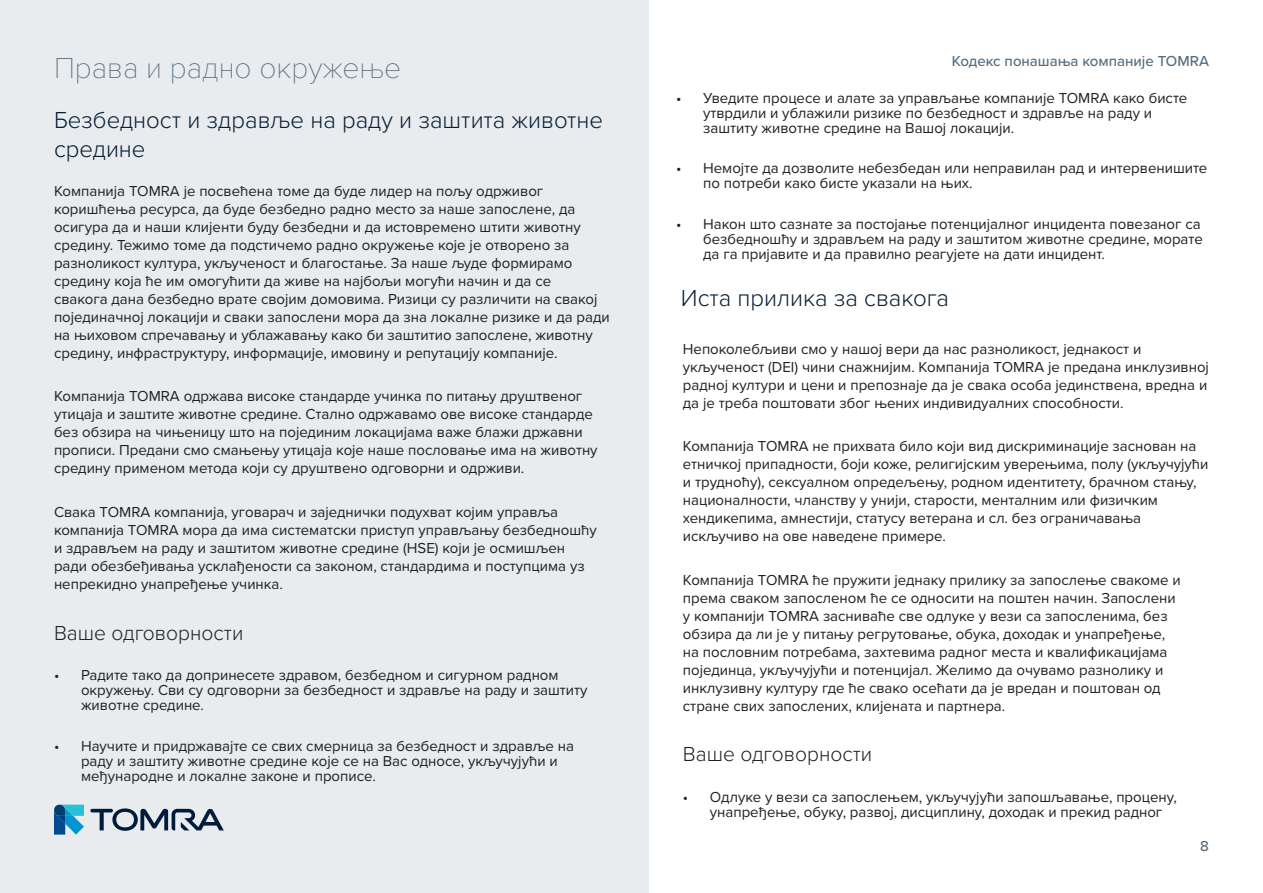
<style>
.page{position:relative;width:1263px;height:893px;background:#fff}
.page>*{position:absolute;margin:0;border:0;box-sizing:border-box;transform-origin:0 0}
.Chapters{font:100 30px "Proxima Nova T";color:#596e7d}
.Sub_heading{font:300 24px/28.8px "Proxima Nova";color:#081f36}
.t1{font:300 21px "Proxima Nova";color:#231f20}
.t2{font:15px/18px "Proxima Nova";color:#231f20}
.t3{font:500 15px "Proxima Nova";color:#576e7f}
.t4{font:500 15px "Proxima Nova";color:#596e7d}
</style>
<div class="page">
<div style="left:0;top:0;width:648px;height:893px;background:#e8ecef"></div>
<svg style="left:90px;top:808px;width:134px;height:23px"></svg>
<svg style="left:54px;top:805px;width:30px;height:30px"></svg>
<p class="Chapters" style="left:54px;top:45px;width:349px">Права и радно окружење</p>
<p class="Sub_heading" style="left:54px;top:104px;width:551px">Безбедност и здравље на раду и заштита животне средине</p>
<p class="t2" style="left:54px;top:181px;width:557px">Компанија TOMRA је посвећена томе да буде лидер на пољу одрживог коришћења ресурса, да буде безбедно радно место за наше запослене, да осигура да и наши клијенти буду безбедни и да истовремено штити животну средину. Тежимо томе да подстичемо радно окружење које је отворено за разноликост култура, укљученост и благостање. За наше људе формирамо средину која ће им омогућити да живе на најбољи могући начин и да се<br>свакога дана безбедно врате својим домовима. Ризици су различити на свакој појединачној локацији и сваки запослени мора да зна локалне ризике и да ради на њиховом спречавању и ублажавању како би заштитио запослене, животну средину, инфраструктуру, информације, имовину и репутацију компаније.</p>
<p class="t2" style="left:54px;top:387px;width:545px">Компанија TOMRA одржава високе стандарде учинка по питању друштвеног утицаја и заштите животне средине. Стално одржавамо ове високе стандарде без обзира на чињеницу што на појединим локацијама важе блажи државни прописи. Предани смо смањењу утицаја које наше пословање има на животну средину применом метода који су друштвено одговорни и одрживи.</p>
<p class="t2" style="left:54px;top:502px;width:544px">Свака TOMRA компанија, уговарач и заједнички подухват којим управља компанија TOMRA мора да има систематски приступ управљању безбедношћу и здрављем на раду и заштитом животне средине (HSE) који је осмишљен ради обезбеђивања усклађености са законом, стандардима и поступцима уз непрекидно унапређење учинка.</p>
<p class="t1" style="left:54px;top:617px;width:191px">Ваше одговорности</p>
<p class="t2" style="left:81px;top:667px;width:508px;line-height:15px;text-indent:-27px">• Радите тако да допринесете здравом, безбедном и сигурном радном окружењу. Сви су одговорни за безбедност и здравље на раду и заштиту животне средине.</p>
<p class="t2" style="left:81px;top:738px;width:494px;line-height:15px;text-indent:-27px">• Научите и придржавајте се свих смерница за безбедност и здравље на раду и заштиту животне средине које се на Вас односе, укључујући и међународне и локалне законе и прописе.</p>
<p class="t3" style="left:952px;top:50px;width:259px">Кодекс понашања компаније TOMRA</p>
<p class="t2" style="left:703px;top:89px;width:486px;line-height:15px;text-indent:-27px">• Уведите процесе и алате за управљање компаније TOMRA како бисте утврдили и ублажили ризике по безбедност и здравље на раду и заштиту животне средине на Вашој локацији.</p>
<p class="t2" style="left:703px;top:160px;width:506px;line-height:15px;text-indent:-27px">• Немојте да дозволите небезбедан или неправилан рад и интервенишите по потреби како бисте указали на њих.</p>
<p class="t2" style="left:703px;top:215px;width:501px;line-height:15px;text-indent:-27px">• Након што сазнате за постојање потенцијалног инцидента повезаног са безбедношћу и здрављем на раду и заштитом животне средине, морате да га пријавите и да правилно реагујете на дати инцидент.</p>
<p class="Sub_heading" style="left:681px;top:282px;width:269px">Иста прилика за свакога</p>
<p class="t2" style="left:683px;top:339px;width:528px">Непоколебљиви смо у нашој вери да нас разноликост, једнакост и укљученост (DEI) чини снажнијим. Компанија TOMRA је предана инклузивној радној култури и цени и препознаје да је свака особа јединствена, вредна и да је треба поштовати због њених индивидуалних способности.</p>
<p class="t2" style="left:683px;top:436px;width:527px">Компанија TOMRA не прихвата било који вид дискриминације заснован на етничкој припадности, боји коже, религијским уверењима, полу (укључујући и трудноћу), сексуалном опредељењу, родном идентитету, брачном стању, националности, чланству у унији, старости, менталним или физичким хендикепима, амнестији, статусу ветерана и сл. без ограничавања искључиво на ове наведене примере.</p>
<p class="t2" style="left:683px;top:570px;width:499px">Компанија TOMRA ће пружити једнаку прилику за запослење свакоме и према сваком запосленом ће се односити на поштен начин. Запослени у компанији TOMRA засниваће све одлуке у вези са запосленима, без обзира да ли је у питању регрутовање, обука, доходак и унапређење, на пословним потребама, захтевима радног места и квалификацијама појединца, укључујући и потенцијал. Желимо да очувамо разнолику и инклузивну културу где ће свако осећати да је вредан и поштован од стране свих запослених, клијената и партнера.</p>
<p class="t1" style="left:683px;top:739px;width:191px">Ваше одговорности</p>
<p class="t2" style="left:710px;top:789px;width:468px;line-height:15px;text-indent:-27px">• Одлуке у вези са запослењем, укључујући запошљавање, процену, унапређење, обуку, развој, дисциплину, доходак и прекид радног</p>
<p class="t4" style="left:1200px;top:835px;width:10px">8</p>
</div>
